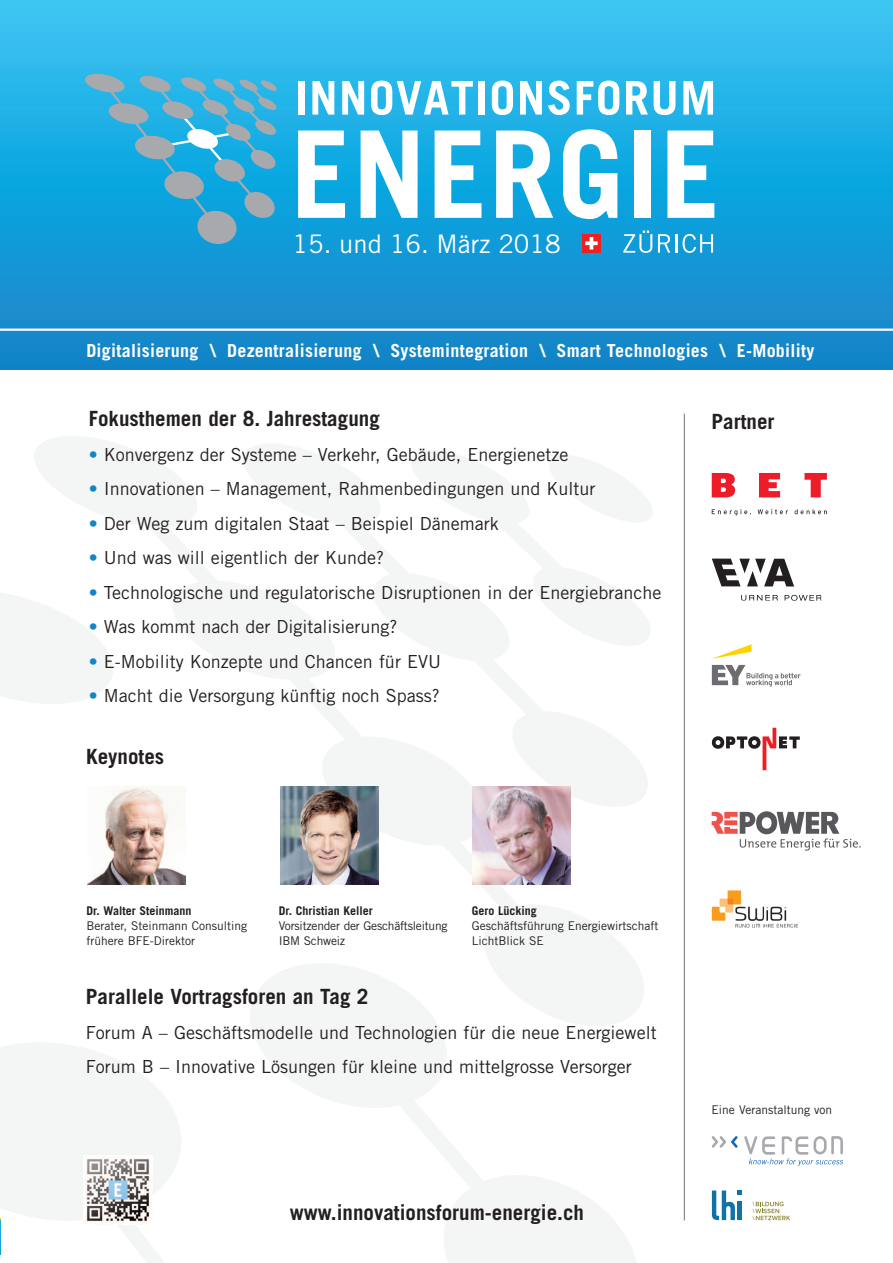
<style>
.page{position:relative;width:893px;height:1263px;background:#fff}
.page>*{position:absolute;margin:0;border:0;box-sizing:border-box;transform-origin:0 0}
.t1{font:25.5px "Trade Gothic";color:#fff}
.t2{font:700 21px "Trade Gothic";color:#231f20}
.t3{font:18px/34.5px "Trade Gothic";color:#231f20}
.t4{font:700 18px "Trade Gothic";letter-spacing:.015em;color:#fff}
.t5{font:12px/15px "Trade Gothic";color:#231f20}
.t6{font:700 12px "Trade Gothic";color:#231f20}
.t7{font:12px/15px "Trade Gothic";letter-spacing:-.02em;color:#231f20}
.s1{color:#1284c7}
</style>
<div class="page">
<img style="left:0;top:436px;width:653px;height:827px">
<img style="left:0;top:1221px;width:1px;height:42px">
<svg style="left:712px;top:509px;width:115px;height:6px"></svg>
<svg style="left:712px;top:473px;width:23px;height:24px"></svg>
<svg style="left:804px;top:473px;width:23px;height:24px"></svg>
<svg style="left:759px;top:473px;width:21px;height:24px"></svg>
<svg style="left:712px;top:811px;width:149px;height:40px"></svg>
<img style="left:711px;top:890px;width:87px;height:38px">
<img style="left:83px;top:1155px;width:69px;height:69px">
<hr style="left:684px;top:414px;width:1px;height:806px;background:#808285">
<svg style="left:0;top:0;width:893px;height:370px;background:#1fa3dd"></svg>
<div style="left:298px;top:81px;width:7px;height:34px;background:#fff"></div>
<svg style="left:312px;top:81px;width:22px;height:34px"></svg>
<svg style="left:342px;top:81px;width:22px;height:34px"></svg>
<svg style="left:371px;top:81px;width:102px;height:34px"></svg>
<div style="left:478px;top:81px;width:7px;height:34px;background:#fff"></div>
<svg style="left:492px;top:81px;width:21px;height:34px"></svg>
<svg style="left:520px;top:81px;width:22px;height:34px"></svg>
<svg style="left:548px;top:81px;width:22px;height:34px"></svg>
<svg style="left:577px;top:81px;width:42px;height:34px"></svg>
<svg style="left:626px;top:81px;width:22px;height:34px"></svg>
<svg style="left:654px;top:81px;width:21px;height:34px"></svg>
<svg style="left:683px;top:81px;width:30px;height:34px"></svg>
<svg style="left:298px;top:131px;width:47px;height:87px"></svg>
<svg style="left:361px;top:131px;width:57px;height:87px"></svg>
<svg style="left:435px;top:131px;width:46px;height:87px"></svg>
<svg style="left:496px;top:131px;width:57px;height:87px"></svg>
<svg style="left:563px;top:129px;width:54px;height:90px"></svg>
<div style="left:634px;top:131px;width:16px;height:87px;background:#fff"></div>
<svg style="left:667px;top:131px;width:47px;height:87px"></svg>
<svg style="left:85px;top:74px;width:193px;height:173px;background:#3baad5"></svg>
<div style="left:582px;top:234px;width:19px;height:19px;background:#ea2125"></div>
<svg style="left:585px;top:237px;width:13px;height:12px"></svg>
<svg style="left:623px;top:231px;width:29px;height:22px"></svg>
<svg style="left:658px;top:234px;width:12px;height:19px"></svg>
<svg style="left:676px;top:234px;width:37px;height:19px"></svg>
<hr style="left:0;top:329px;width:893px;height:2px;background:#fff">
<img style="left:473px;top:786px;width:98px;height:98px">
<svg style="left:741px;top:595px;width:37px;height:6px"></svg>
<svg style="left:785px;top:595px;width:37px;height:6px"></svg>
<svg style="left:712px;top:558px;width:82px;height:28px"></svg>
<img style="left:280px;top:786px;width:98px;height:98px">
<img style="left:87px;top:786px;width:98px;height:98px">
<svg style="left:712px;top:644px;width:39px;height:15px"></svg>
<svg style="left:712px;top:665px;width:89px;height:22px"></svg>
<svg style="left:712px;top:1136px;width:26px;height:12px"></svg>
<svg style="left:744px;top:1136px;width:99px;height:30px"></svg>
<svg style="left:712px;top:1190px;width:30px;height:30px"></svg>
<hr style="left:738px;top:1202px;width:4px;height:18px;background:#1172a6">
<svg style="left:752px;top:1202px;width:38px;height:18px"></svg>
<svg style="left:712px;top:728px;width:88px;height:42px"></svg>
<h1 class="t1" style="left:292px;top:228px;width:270px">15. und 16. März 2018</h1>
<p class="t4" style="left:86px;top:339px;width:730px">Digitalisierung \ Dezentralisierung \ Systemintegration \ Smart Technologies \ E-Mobility</p>
<p class="t2" style="left:89px;top:406px;width:293px">Fokusthemen der 8. Jahrestagung</p>
<p class="t3" style="left:89px;top:437px;width:481px"><span class="s1">•</span> Konvergenz der Systeme – Verkehr, Gebäude, Energienetze</p>
<p class="t3" style="left:89px;top:471px;width:508px"><span class="s1">•</span> Innovationen – Management, Rahmenbedingungen und Kultur</p>
<p class="t3" style="left:89px;top:506px;width:411px"><span class="s1">•</span> Der Weg zum digitalen Staat – Beispiel Dänemark</p>
<p class="t3" style="left:89px;top:540px;width:297px"><span class="s1">•</span> Und was will eigentlich der Kunde?</p>
<p class="t3" style="left:89px;top:575px;width:574px"><span class="s1">•</span> Technologische und regulatorische Disruptionen in der Energiebranche</p>
<p class="t3" style="left:89px;top:609px;width:310px"><span class="s1">•</span> Was kommt nach der Digitalisierung?</p>
<p class="t3" style="left:89px;top:644px;width:354px"><span class="s1">•</span> E-Mobility Konzepte und Chancen für EVU</p>
<p class="t3" style="left:89px;top:678px;width:352px"><span class="s1">•</span> Macht die Versorgung künftig noch Spass?</p>
<p class="t2" style="left:86px;top:744px;width:80px">Keynotes</p>
<p class="t2" style="left:712px;top:409px;width:64px">Partner</p>
<p class="t6" style="left:86px;top:903px;width:107px">Dr. Walter Steinmann</p>
<p class="t5" style="left:86px;top:918px;width:162px">Berater, Steinmann Consulting frühere BFE-Direktor</p>
<p class="t6" style="left:279px;top:903px;width:95px">Dr. Christian Keller</p>
<p class="t7" style="left:279px;top:918px;width:170px">Vorsitzender der Geschäftsleitung<br>IBM Schweiz</p>
<p class="t6" style="left:472px;top:903px;width:66px">Gero Lücking</p>
<p class="t5" style="left:472px;top:918px;width:188px">Geschäftsführung Energiewirtschaft<br>LichtBlick SE</p>
<p class="t2" style="left:86px;top:984px;width:284px">Parallele Vortragsforen an Tag 2</p>
<p class="t3" style="left:86px;top:1015px;width:572px">Forum A – Geschäftsmodelle und Technologien für die neue Energiewelt<br>Forum B – Innovative Lösungen für kleine und mittelgrosse Versorger</p>
<p class="t2" style="left:290px;top:1199px;width:296px">www.innovationsforum-energie.ch</p>
<p class="t5" style="left:712px;top:1102px;width:122px">Eine Veranstaltung von</p>
</div>
